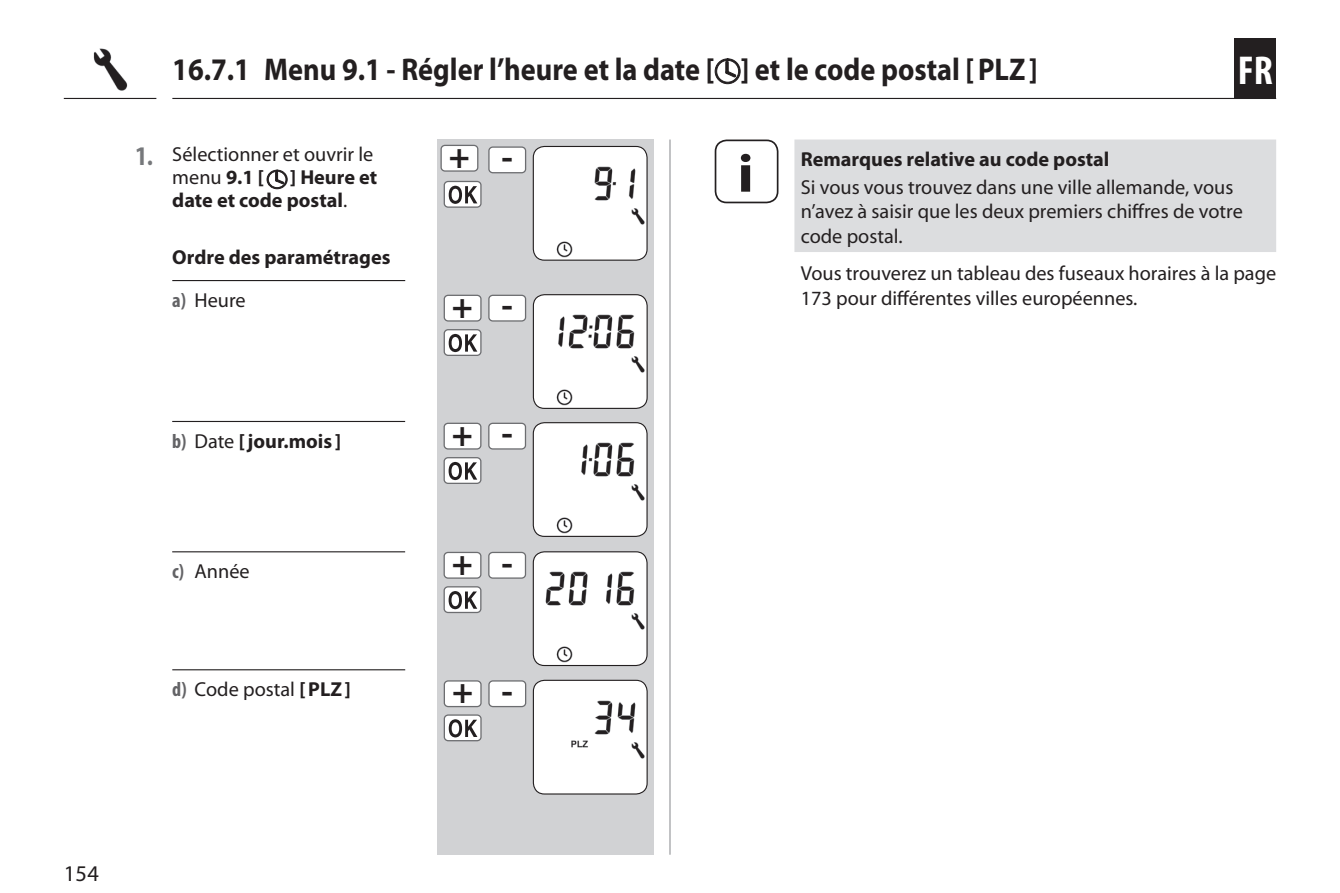
<style>
.page{position:relative;width:1340px;height:893px;background:#fff}
.page>*{position:absolute;margin:0;border:0;box-sizing:border-box;transform-origin:0 0}
.INFO-Icon{font:700 54px "Myriad Pro";color:#231f20;scale:1.1 1}
.t1{font:700 condensed 40.5px "Myriad Pro";color:#fff}
.t2{font:700 35.32px "Myriad Pro";color:#231f20}
.t3{font:700 31.5px "Myriad Pro";color:#231f20;scale:.9 1}
.t4{font:22.5px "Myriad Pro";color:#231f20}
.Nützliche_Infos_-_FR{font:20.25px/24.3px "Myriad Pro";color:#231f20}
.Fließtext_-_FR{font:20.25px/24.3px "Myriad Pro";color:#231f20}
.Nützliche_Infos_-_FR-2{font:700 20.25px/22.9px "Myriad Pro";color:#231f20}
.Untertitel_-_FR{font:700 20.25px "Myriad Pro";color:#231f20}
.s1{font-weight:700;font-stretch:condensed;font-size:27px;color:#76787b}
.s2{font-weight:700}
.s3{font-weight:400}
.s4{font-weight:700;font-stretch:condensed;color:#636366}
.s5{font-stretch:condensed;color:#636366}
</style>
<div class="page">
<hr style="left:172px;top:98px;width:1104px;height:1px;background:#231f20">
<hr style="left:64px;top:98px;width:92px;height:1px;background:#231f20">
<hr style="left:669px;top:140px;width:1px;height:715px;background:#939598">
<div style="left:437px;top:140px;width:217px;height:715px;background:#d1d2d4"></div>
<div style="left:1234px;top:38px;width:42px;height:61px;background:#231f20"></div>
<img style="left:93px;top:48px;width:35px;height:42px">
<svg style="left:715px;top:59px;width:25px;height:25px"></svg>
<svg style="left:267px;top:170px;width:20px;height:19px"></svg>
<div style="left:441px;top:145px;width:37px;height:26px;background:#fff;border-radius:4px"></div>
<div style="left:440px;top:145px;width:38px;height:27px;border:1px solid #6c6d70;border-radius:4px"></div>
<div style="left:489px;top:147px;width:36px;height:26px;background:#fff;border-radius:4px"></div>
<div style="left:488px;top:146px;width:38px;height:27px;border:1px solid #6c6d70;border-radius:4px"></div>
<div style="left:444px;top:181px;width:37px;height:26px;background:#fff;border-radius:4px"></div>
<div style="left:443px;top:181px;width:38px;height:27px;border:1px solid #6c6d70;border-radius:4px"></div>
<svg style="left:448px;top:186px;width:29px;height:18px"></svg>
<img style="left:533px;top:295px;width:114px;height:113px">
<div style="left:533px;top:294px;width:114px;height:115px;border:1px solid #231f20;border-radius:11px"></div>
<img style="left:533px;top:423px;width:114px;height:113px">
<div style="left:533px;top:422px;width:114px;height:115px;border:1px solid #231f20;border-radius:11px"></div>
<hr style="left:172px;top:280px;width:233px;height:1px;background:#231f20">
<hr style="left:172px;top:421px;width:233px;height:1px;background:#231f20">
<hr style="left:172px;top:551px;width:233px;height:1px;background:#231f20">
<div style="left:444px;top:295px;width:37px;height:26px;background:#fff;border-radius:4px"></div>
<div style="left:443px;top:295px;width:38px;height:27px;border:1px solid #6c6d70;border-radius:4px"></div>
<div style="left:489px;top:295px;width:36px;height:26px;background:#fff;border-radius:4px"></div>
<div style="left:488px;top:295px;width:38px;height:27px;border:1px solid #6c6d70;border-radius:4px"></div>
<div style="left:444px;top:330px;width:37px;height:25px;background:#fff;border-radius:4px"></div>
<div style="left:443px;top:329px;width:38px;height:27px;border:1px solid #6c6d70;border-radius:4px"></div>
<svg style="left:448px;top:334px;width:29px;height:18px"></svg>
<div style="left:444px;top:423px;width:37px;height:26px;background:#fff;border-radius:4px"></div>
<div style="left:443px;top:423px;width:38px;height:27px;border:1px solid #6c6d70;border-radius:4px"></div>
<div style="left:489px;top:423px;width:36px;height:26px;background:#fff;border-radius:4px"></div>
<div style="left:488px;top:423px;width:38px;height:27px;border:1px solid #6c6d70;border-radius:4px"></div>
<div style="left:444px;top:458px;width:37px;height:25px;background:#fff;border-radius:4px"></div>
<div style="left:443px;top:457px;width:38px;height:27px;border:1px solid #6c6d70;border-radius:4px"></div>
<svg style="left:448px;top:462px;width:29px;height:18px"></svg>
<div style="left:444px;top:552px;width:37px;height:26px;background:#fff;border-radius:4px"></div>
<div style="left:443px;top:552px;width:38px;height:27px;border:1px solid #6c6d70;border-radius:4px"></div>
<div style="left:489px;top:552px;width:36px;height:26px;background:#fff;border-radius:4px"></div>
<div style="left:488px;top:552px;width:38px;height:27px;border:1px solid #6c6d70;border-radius:4px"></div>
<div style="left:444px;top:587px;width:37px;height:25px;background:#fff;border-radius:4px"></div>
<div style="left:443px;top:586px;width:38px;height:27px;border:1px solid #6c6d70;border-radius:4px"></div>
<svg style="left:448px;top:591px;width:29px;height:18px"></svg>
<hr style="left:172px;top:669px;width:233px;height:1px;background:#231f20">
<img style="left:533px;top:680px;width:114px;height:114px">
<div style="left:533px;top:680px;width:114px;height:114px;border:1px solid #231f20;border-radius:11px"></div>
<div style="left:444px;top:681px;width:37px;height:26px;background:#fff;border-radius:4px"></div>
<div style="left:443px;top:680px;width:38px;height:27px;border:1px solid #6c6d70;border-radius:4px"></div>
<div style="left:489px;top:681px;width:36px;height:26px;background:#fff;border-radius:4px"></div>
<div style="left:488px;top:680px;width:38px;height:27px;border:1px solid #6c6d70;border-radius:4px"></div>
<div style="left:444px;top:715px;width:37px;height:26px;background:#fff;border-radius:4px"></div>
<div style="left:443px;top:714px;width:38px;height:27px;border:1px solid #6c6d70;border-radius:4px"></div>
<svg style="left:449px;top:719px;width:28px;height:18px"></svg>
<div style="left:714px;top:140px;width:64px;height:63px;border:2px solid #231f20;border-radius:11px"></div>
<div style="left:794px;top:140px;width:482px;height:112px;background:#dcdddf"></div>
<img style="left:533px;top:146px;width:114px;height:114px">
<div style="left:533px;top:146px;width:114px;height:115px;border:1px solid #231f20;border-radius:11px"></div>
<img style="left:533px;top:552px;width:114px;height:113px">
<div style="left:533px;top:551px;width:114px;height:115px;border:1px solid #231f20;border-radius:11px"></div>
<p class="t3" style="left:172px;top:52px;width:963px">16.7.1 Menu 9.1 - Régler l’heure et la date [ ] et le code postal [PLZ]</p>
<h2 class="t1" style="left:1237px;top:48px;width:36px">FR</h2>
<p class="Nützliche_Infos_-_FR" style="left:172px;top:144px;width:203px;line-height:22.9px;text-indent:-37px"><span class="s1">1.</span> Sélectionner et ouvrir le menu <span class="s2">9.1 [</span></p>
<p class="Nützliche_Infos_-_FR-2" style="left:172px;top:166px;width:206px;text-indent:118px">] Heure et date et code postal<span class="s3">.</span></p>
<p class="Untertitel_-_FR" style="left:172px;top:246px;width:220px">Ordre des paramétrages</p>
<p class="Nützliche_Infos_-_FR" style="left:172px;top:288px;width:75px"><span class="s4">a)</span> Heure</p>
<p class="Nützliche_Infos_-_FR-2" style="left:172px;top:429px;width:170px"><span class="s5">b)</span> <span class="s3">Date</span> [jour.mois ]</p>
<p class="Nützliche_Infos_-_FR" style="left:172px;top:559px;width:79px"><span class="s4">c)</span> Année</p>
<p class="t2" style="left:449px;top:133px;width:23px">+</p>
<p class="t2" style="left:501px;top:134px;width:13px">-</p>
<p class="t2" style="left:452px;top:283px;width:23px">+</p>
<p class="t2" style="left:501px;top:282px;width:13px">-</p>
<p class="t2" style="left:452px;top:411px;width:23px">+</p>
<p class="t2" style="left:501px;top:410px;width:13px">-</p>
<p class="t2" style="left:452px;top:540px;width:23px">+</p>
<p class="t2" style="left:501px;top:540px;width:13px">-</p>
<p class="Nützliche_Infos_-_FR" style="left:172px;top:677px;width:180px"><span class="s4">d)</span> Code postal <span class="s2">[PLZ]</span></p>
<p class="t2" style="left:452px;top:668px;width:23px">+</p>
<p class="t2" style="left:501px;top:668px;width:13px">-</p>
<p class="INFO-Icon" style="left:737px;top:143px;width:16px">i</p>
<p class="Nützliche_Infos_-_FR-2" style="left:800px;top:148px;width:310px">Remarques relative au code postal</p>
<p class="Nützliche_Infos_-_FR" style="left:800px;top:176px;width:443px">Si vous vous trouvez dans une ville allemande, vous n’avez à saisir que les deux premiers chiffres de votre code postal.</p>
<p class="Fließtext_-_FR" style="left:800px;top:262px;width:477px">Vous trouverez un tableau des fuseaux horaires à la page<br>173 pour différentes villes européennes.</p>
<p class="t4" style="left:64px;top:861px;width:37px">154</p>
</div>
